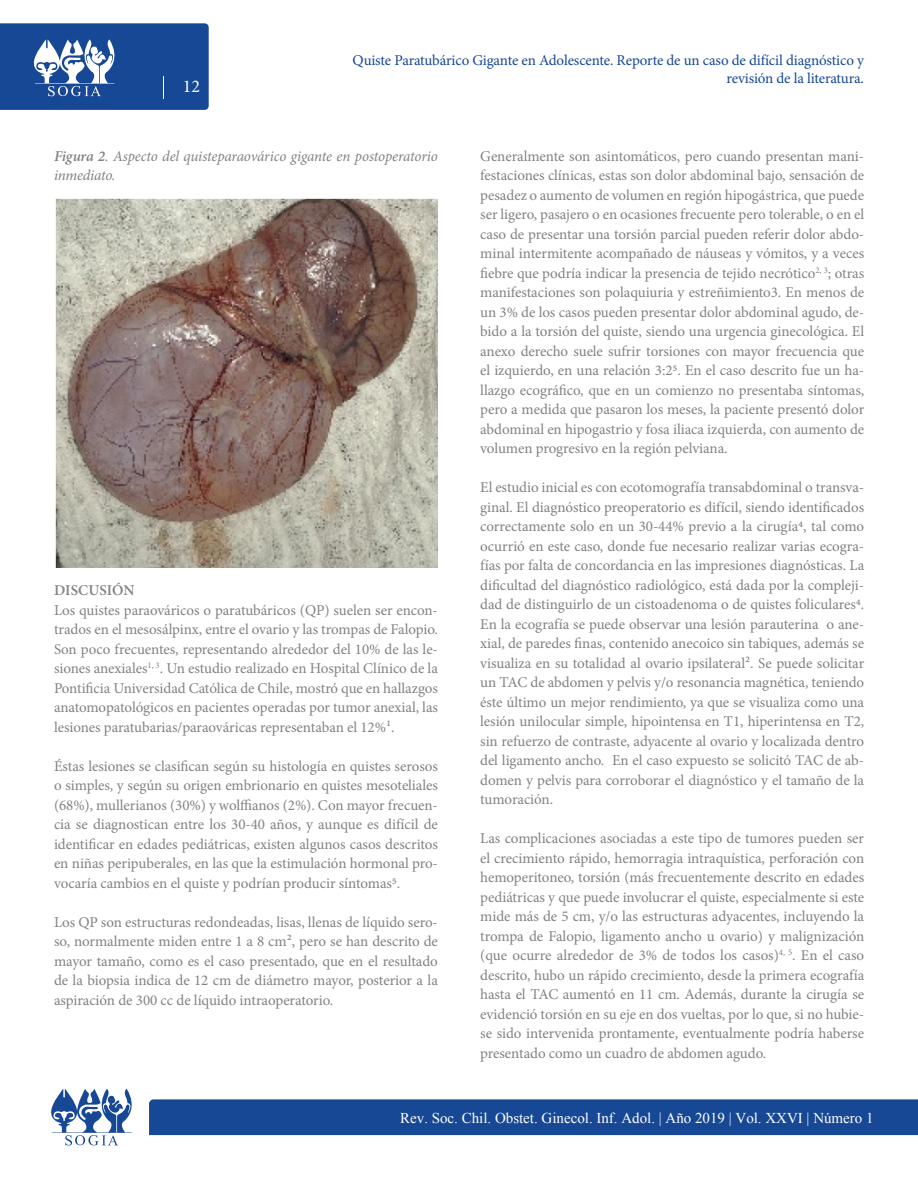
<style>
.page{position:relative;width:918px;height:1188px;background:#fff}
.page>*{position:absolute;margin:0;border:0;box-sizing:border-box;transform-origin:0 0}
.t1{font:18px "Minion Pro";color:#fff}
.t2{font:15px/19.5px "Minion Pro";letter-spacing:-.005em;color:#808285;text-align:justify}
.t3{font:15px "Minion Pro";letter-spacing:-.01em;color:#174895}
.t4{font:italic 15px/19.5px "Minion Pro";letter-spacing:-.015em;color:#808285}
.t5{font:15px "Times New Roman";color:#fff}
.t6{font:600 15px "Minion Pro";color:#808285}
.s1{font-weight:600}
</style>
<div class="page">
<svg style="left:0;top:23px;width:209px;height:87px;background:#315ca0"></svg>
<svg style="left:51px;top:1089px;width:81px;height:57px"></svg>
<div style="left:149px;top:1099px;width:769px;height:36px;background:#174895"></div>
<img style="left:55px;top:198px;width:383px;height:369px">
<p class="t1" style="left:183px;top:74px;width:19px">12</p>
<p class="t3" style="left:353px;top:50px;width:513px">Quiste Paratubárico Gigante en Adolescente. Reporte de un caso de difícil diagnóstico y</p>
<p class="t3" style="left:726px;top:68px;width:139px">revisión de la literatura.</p>
<p class="t4" style="left:54px;top:146px;width:385px"><span class="s1">Figura 2</span>. Aspecto del quisteparaovárico gigante en postoperatorio inmediato.</p>
<p class="t2" style="left:480px;top:146px;width:386px">Generalmente son asintomáticos, pero cuando presentan mani&shy;festaciones clínicas, estas son dolor abdominal bajo, sensación de pesadez o aumento de volumen en región hipogástrica, que puede ser ligero, pasajero o en ocasiones frecuente pero tolerable, o en el caso de presentar una torsión parcial pueden referir dolor abdo&shy;minal intermitente acompañado de náuseas y vómitos, y a veces fiebre que podría indicar la presencia de tejido necrótico<sup>2,</sup> <sup>3</sup>; otras manifestaciones son polaquiuria y estreñimiento3. En menos de un 3% de los casos pueden presentar dolor abdominal agudo, de&shy;bido a la torsión del quiste, siendo una urgencia ginecológica. El anexo derecho suele sufrir torsiones con mayor frecuencia que el izquierdo, en una relación 3:25. En el caso descrito fue un ha&shy;llazgo ecográfico, que en un comienzo no presentaba síntomas, pero a medida que pasaron los meses, la paciente presentó dolor abdominal en hipogastrio y fosa iliaca izquierda, con aumento de volumen progresivo en la región pelviana.</p>
<p class="t2" style="left:480px;top:478px;width:386px">El estudio inicial es con ecotomografía transabdominal o transva&shy;ginal. El diagnóstico preoperatorio es difícil, siendo identificados correctamente solo en un 30-44% previo a la cirugía4, tal como ocurrió en este caso, donde fue necesario realizar varias ecogra&shy;fías por falta de concordancia en las impresiones diagnósticas. La dificultad del diagnóstico radiológico, está dada por la compleji&shy;dad de distinguirlo de un cistoadenoma o de quistes foliculares4.<br>En la ecografía se puede observar una lesión parauterina o ane&shy;xial, de paredes finas, contenido anecoico sin tabiques, además se visualiza en su totalidad al ovario ipsilateral2. Se puede solicitar un TAC de abdomen y pelvis y/o resonancia magnética, teniendo éste último un mejor rendimiento, ya que se visualiza como una lesión unilocular simple, hipointensa en T1, hiperintensa en T2, sin refuerzo de contraste, adyacente al ovario y localizada dentro del ligamento ancho. En el caso expuesto se solicitó TAC de ab&shy;domen y pelvis para corroborar el diagnóstico y el tamaño de la tumoración.</p>
<p class="t2" style="left:480px;top:829px;width:386px">Las complicaciones asociadas a este tipo de tumores pueden ser el crecimiento rápido, hemorragia intraquística, perforación con hemoperitoneo, torsión (más frecuentemente descrito en edades pediátricas y que puede involucrar el quiste, especialmente si este mide más de 5 cm, y/o las estructuras adyacentes, incluyendo la trompa de Falopio, ligamento ancho u ovario) y malignización (que ocurre alrededor de 3% de todos los casos)<sup>4,</sup> <sup>5</sup>. En el caso descrito, hubo un rápido crecimiento, desde la primera ecografía hasta el TAC aumentó en 11 cm. Además, durante la cirugía se evidenció torsión en su eje en dos vueltas, por lo que, si no hubie&shy;se sido intervenida prontamente, eventualmente podría haberse presentado como un cuadro de abdomen agudo.</p>
<p class="t6" style="left:54px;top:580px;width:82px">DISCUSIÓN</p>
<p class="t2" style="left:54px;top:600px;width:386px">Los quistes paraováricos o paratubáricos (QP) suelen ser encon&shy;trados en el mesosálpinx, entre el ovario y las trompas de Falopio.<br>Son poco frecuentes, representando alrededor del 10% de las le&shy;siones anexiales<sup>1,</sup> <sup>3</sup>. Un estudio realizado en Hospital Clínico de la Pontificia Universidad Católica de Chile, mostró que en hallazgos anatomopatológicos en pacientes operadas por tumor anexial, las lesiones paratubarias/paraováricas representaban el 12%1.</p>
<p class="t2" style="left:54px;top:756px;width:386px">Éstas lesiones se clasifican según su histología en quistes serosos o simples, y según su origen embrionario en quistes mesoteliales (68%), mullerianos (30%) y wolffianos (2%). Con mayor frecuen&shy;cia se diagnostican entre los 30-40 años, y aunque es difícil de identificar en edades pediátricas, existen algunos casos descritos en niñas peripuberales, en las que la estimulación hormonal pro&shy;vocaría cambios en el quiste y podrían producir síntomas5.</p>
<p class="t2" style="left:54px;top:912px;width:386px">Los QP son estructuras redondeadas, lisas, llenas de líquido sero&shy;so, normalmente miden entre 1 a 8 cm2, pero se han descrito de mayor tamaño, como es el caso presentado, que en el resultado de la biopsia indica de 12 cm de diámetro mayor, posterior a la aspiración de 300 cc de líquido intraoperatorio.</p>
<p class="t5" style="left:400px;top:1108px;width:475px">Rev. Soc. Chil. Obstet. Ginecol. Inf. Adol. | Año 2019 | Vol. XXVI | Número 1</p>
</div>
